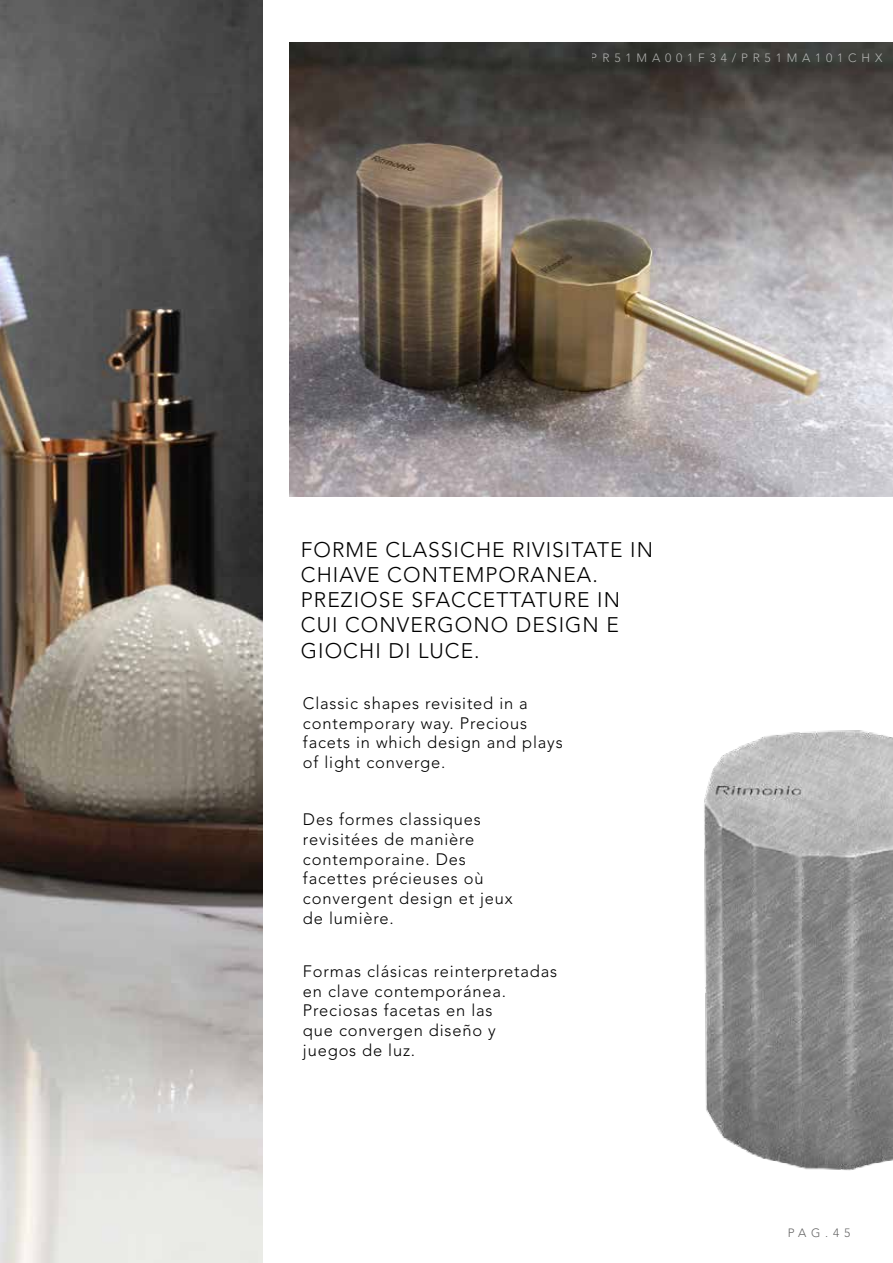
<style>
.page{position:relative;width:893px;height:1263px;background:#fff}
.page>*{position:absolute;margin:0;border:0;box-sizing:border-box;transform-origin:0 0}
.t1{font:300 21px/25.2px "Avenir LT Std";letter-spacing:.05em;color:#000}
.t2{font:300 16.5px/19.8px "Avenir LT Std";letter-spacing:.05em;color:#000}
.t3{font:300 12px "Avenir LT Std";letter-spacing:.4em;color:#fff}
.t4{font:300 12px "Avenir LT Std";color:#000}
</style>
<div class="page">
<img style="left:704px;top:730px;width:189px;height:441px">
<img style="left:289px;top:43px;width:604px;height:453px">
<img style="left:0;top:0;width:262px;height:1263px">
<p class="t3" style="left:591px;top:51px;width:293px">PR51MA001F34/PR51MA101CHX</p>
<p class="t1" style="left:301px;top:537px;width:354px">FORME CLASSICHE RIVISITATE IN<br>CHIAVE CONTEMPORANEA.<br>PREZIOSE SFACCETTATURE IN<br>CUI CONVERGONO DESIGN E<br>GIOCHI DI LUCE.</p>
<p class="t2" style="left:303px;top:693px;width:261px">Classic shapes revisited in a contemporary way. Precious facets in which design and plays of light converge.</p>
<p class="t2" style="left:303px;top:809px;width:211px">Des formes classiques revisitées de manière contemporaine. Des facettes précieuses où convergent design et jeux de lumière.</p>
<p class="t2" style="left:303px;top:961px;width:256px">Formas clásicas reinterpretadas en clave contemporánea.<br>Preciosas facetas en las<br>que convergen diseño y<br>juegos de luz.</p>
<p class="t4" style="left:787px;top:1226px;width:65px">PAG.45</p>
</div>
